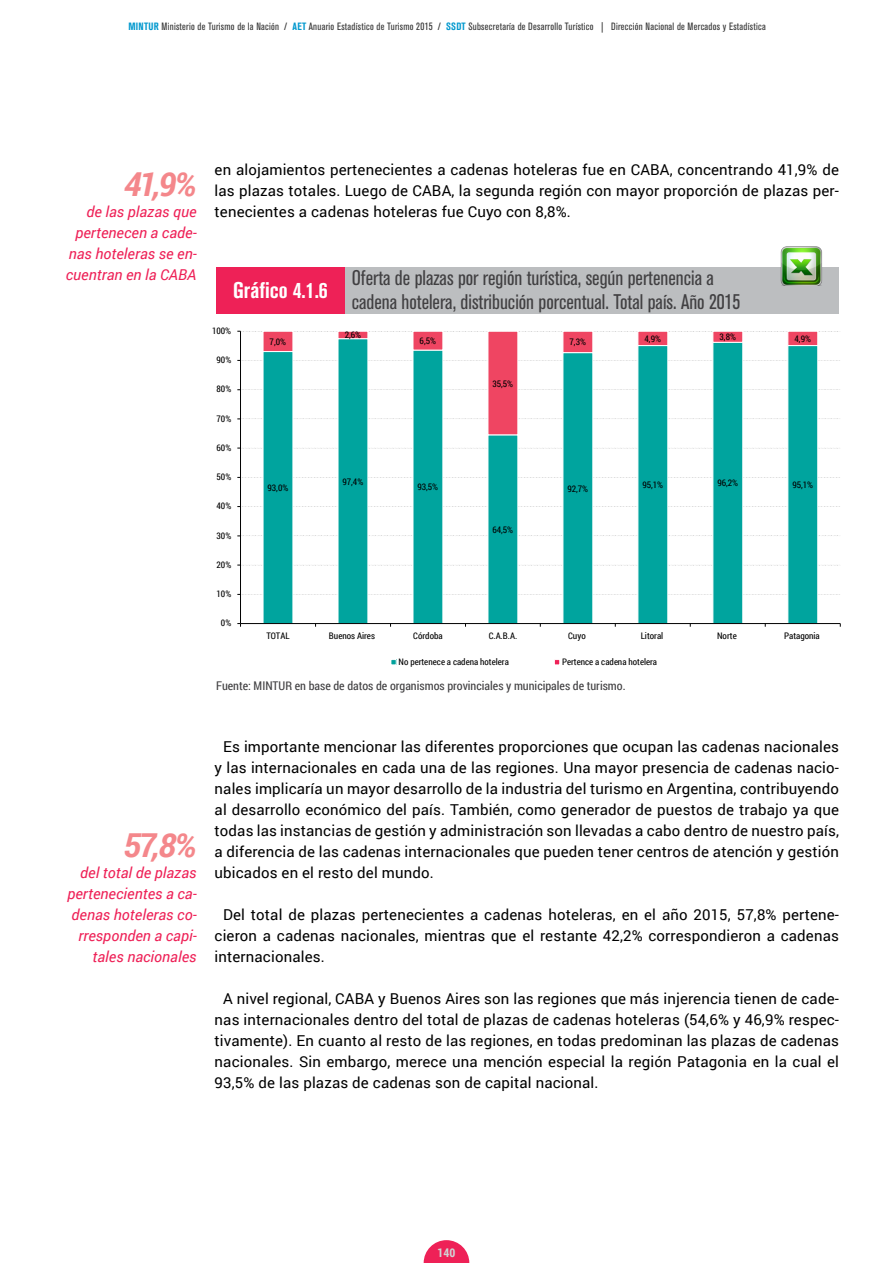
<style>
.page{position:relative;width:893px;height:1263px;background:#fff}
.page>*{position:absolute;margin:0;border:0;box-sizing:border-box;transform-origin:0 0}
.t1{font:italic 700 33px "Roboto";color:#f4878b}
.t2{font:700 condensed 22.5px "Akzidenz Grotesk BQ";color:#fff}
.t3{font:condensed 21px/24px "Akzidenz Grotesk BQ";color:#414042}
.t4{font:15px/21px "Roboto";letter-spacing:.01em;color:#000;text-align:justify}
.t5{font:italic 15px/21px "Roboto";color:#ee2157;text-align:right}
.t6{font:12px "Roboto Condensed";color:#414042}
.t7{font:700 12px "Roboto Condensed";color:#d1d3d4}
.t8{font:condensed 10.5px "Akzidenz Grotesk BQ";letter-spacing:.025em;color:#333}
.t9{font:9.15px "Roboto Condensed";color:#000}
.t10{font:9px "Roboto Condensed";letter-spacing:-.005em;color:#000}
.s1{font-weight:700;color:#0098ce}
</style>
<div class="page">
<svg style="left:424px;top:1240px;width:45px;height:23px"></svg>
<div style="left:390px;top:659px;width:7px;height:6px;border:1px solid #fff"></div>
<svg style="left:554px;top:659px;width:6px;height:6px"></svg>
<div style="left:216px;top:267px;width:623px;height:47px;background:#bcbec0"></div>
<div style="left:216px;top:267px;width:128px;height:47px;background:#ee2157"></div>
<hr style="left:240px;top:594px;width:600px;height:1px;background:#bfbfbf">
<hr style="left:240px;top:565px;width:600px;height:1px;background:#bfbfbf">
<hr style="left:240px;top:536px;width:600px;height:1px;background:#bfbfbf">
<hr style="left:240px;top:506px;width:600px;height:1px;background:#bfbfbf">
<hr style="left:240px;top:477px;width:600px;height:1px;background:#bfbfbf">
<hr style="left:240px;top:448px;width:600px;height:1px;background:#bfbfbf">
<hr style="left:240px;top:419px;width:600px;height:1px;background:#bfbfbf">
<hr style="left:240px;top:390px;width:600px;height:1px;background:#bfbfbf">
<hr style="left:240px;top:360px;width:600px;height:1px;background:#bfbfbf">
<hr style="left:240px;top:331px;width:600px;height:1px;background:#bfbfbf">
<svg style="left:262px;top:436px;width:557px;height:187px"></svg>
<svg style="left:262px;top:331px;width:557px;height:105px"></svg>
<hr style="left:240px;top:331px;width:1px;height:292px;background:#000">
<hr style="left:240px;top:623px;width:600px;height:1px;background:#000">
<img style="left:780px;top:246px;width:42px;height:40px">
<p class="t8" style="left:128px;top:20px;width:639px"><span class="s1">MINTUR</span> Ministerio de Turismo de la Nación / <span class="s1">AET</span> Anuario Estadístico de Turismo 2015 / <span class="s1">SSDT</span> Subsecretaría de Desarrollo Turístico | Dirección Nacional de Mercados y Estadística</p>
<h1 class="t1" style="left:124px;top:161px;width:74px">41,9%</h1>
<p class="t5" style="left:66px;top:200px;width:133px">de las plazas que pertenecen a cade&shy;nas hoteleras se en&shy;cuentran en la CABA</p>
<p class="t4" style="left:215px;top:158px;width:626px">en alojamientos pertenecientes a cadenas hoteleras fue en CABA, concentrando 41,9% de las plazas totales. Luego de CABA, la segunda región con mayor proporción de plazas per&shy;tenecientes a cadenas hoteleras fue Cuyo con 8,8%.</p>
<h2 class="t2" style="left:233px;top:277px;width:96px">Gráfico 4.1.6</h2>
<p class="t10" style="left:212px;top:324px;width:21px">100%</p>
<p class="t10" style="left:217px;top:354px;width:16px">90%</p>
<p class="t10" style="left:217px;top:383px;width:16px">80%</p>
<p class="t10" style="left:217px;top:412px;width:16px">70%</p>
<p class="t10" style="left:217px;top:441px;width:16px">60%</p>
<p class="t10" style="left:217px;top:471px;width:16px">50%</p>
<p class="t10" style="left:217px;top:500px;width:16px">40%</p>
<p class="t10" style="left:217px;top:529px;width:16px">30%</p>
<p class="t10" style="left:217px;top:558px;width:16px">20%</p>
<p class="t10" style="left:217px;top:588px;width:16px">10%</p>
<p class="t10" style="left:221px;top:617px;width:12px">0%</p>
<p class="t10" style="left:270px;top:335px;width:18px">7,0%</p>
<p class="t10" style="left:267px;top:482px;width:22px">93,0%</p>
<h3 class="t3" style="left:352px;top:266px;width:390px">Oferta de plazas por región turística, según pertenencia a cadena hotelera, distribución porcentual. Total país. Año 2015</h3>
<p class="t9" style="left:345px;top:329px;width:18px">2,6%</p>
<p class="t10" style="left:342px;top:475px;width:22px">97,4%</p>
<p class="t10" style="left:420px;top:335px;width:18px">6,5%</p>
<p class="t10" style="left:417px;top:481px;width:22px">93,5%</p>
<p class="t10" style="left:492px;top:377px;width:22px">35,5%</p>
<p class="t10" style="left:492px;top:523px;width:22px">64,5%</p>
<p class="t10" style="left:570px;top:336px;width:18px">7,3%</p>
<p class="t10" style="left:645px;top:332px;width:18px">4,9%</p>
<p class="t10" style="left:720px;top:331px;width:18px">3,8%</p>
<p class="t10" style="left:795px;top:332px;width:18px">4,9%</p>
<p class="t10" style="left:567px;top:482px;width:22px">92,7%</p>
<p class="t10" style="left:642px;top:479px;width:22px">95,1%</p>
<p class="t9" style="left:717px;top:477px;width:22px">96,2%</p>
<p class="t10" style="left:792px;top:479px;width:22px">95,1%</p>
<p class="t10" style="left:266px;top:630px;width:25px">TOTAL</p>
<p class="t10" style="left:329px;top:630px;width:48px">Buenos Aires</p>
<p class="t10" style="left:413px;top:630px;width:31px">Córdoba</p>
<p class="t10" style="left:489px;top:630px;width:30px">C.A.B.A.</p>
<p class="t10" style="left:568px;top:630px;width:19px">Cuyo</p>
<p class="t10" style="left:641px;top:630px;width:24px">Litoral</p>
<p class="t10" style="left:717px;top:630px;width:21px">Norte</p>
<p class="t10" style="left:784px;top:630px;width:37px">Patagonia</p>
<p class="t10" style="left:399px;top:656px;width:112px">No pertenece a cadena hotelera</p>
<p class="t10" style="left:562px;top:656px;width:96px">Pertence a cadena hotelera</p>
<p class="t6" style="left:216px;top:678px;width:411px">Fuente: MINTUR en base de datos de organismos provinciales y municipales de turismo.</p>
<h1 class="t1" style="left:123px;top:821px;width:75px">57,8%</h1>
<p class="t5" style="left:67px;top:861px;width:131px">del total de plazas pertenecientes a ca&shy;denas hoteleras co&shy;rresponden a capi&shy;tales nacionales</p>
<p class="t4" style="left:215px;top:735px;width:626px;text-indent:9px">Es importante mencionar las diferentes proporciones que ocupan las cadenas nacionales y las internacionales en cada una de las regiones. Una mayor presencia de cadenas nacio&shy;nales implicaría un mayor desarrollo de la industria del turismo en Argentina, contribuyendo al desarrollo económico del país. También, como generador de puestos de trabajo ya que todas las instancias de gestión y administración son llevadas a cabo dentro de nuestro país, a diferencia de las cadenas internacionales que pueden tener centros de atención y gestión ubicados en el resto del mundo.</p>
<p class="t4" style="left:215px;top:903px;width:626px;text-indent:9px">Del total de plazas pertenecientes a cadenas hoteleras, en el año 2015, 57,8% pertene&shy;cieron a cadenas nacionales, mientras que el restante 42,2% correspondieron a cadenas internacionales.</p>
<p class="t4" style="left:215px;top:987px;width:626px;text-indent:9px">A nivel regional, CABA y Buenos Aires son las regiones que más injerencia tienen de cade&shy;nas internacionales dentro del total de plazas de cadenas hoteleras (54,6% y 46,9% respec&shy;tivamente). En cuanto al resto de las regiones, en todas predominan las plazas de cadenas nacionales. Sin embargo, merece una mención especial la región Patagonia en la cual el 93,5% de las plazas de cadenas son de capital nacional.</p>
<p class="t7" style="left:438px;top:1244px;width:19px">140</p>
</div>
